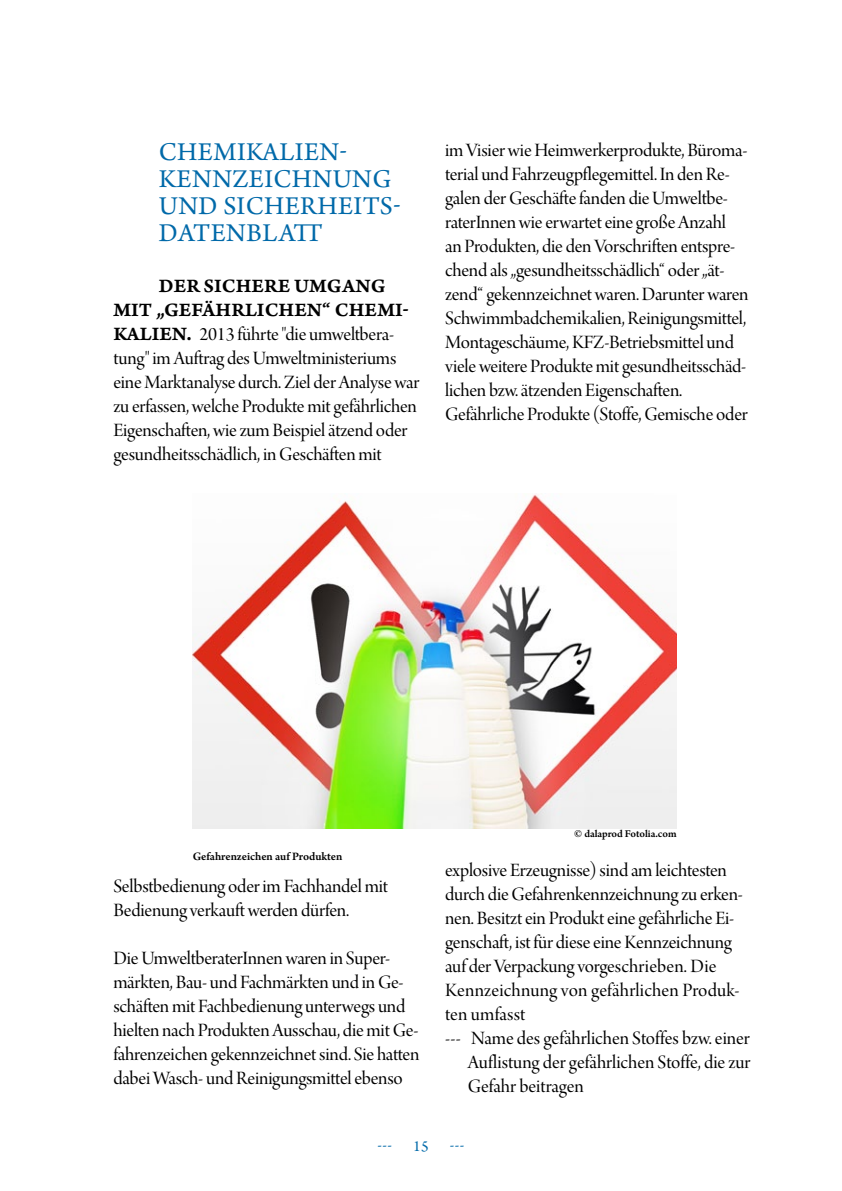
<style>
.page{position:relative;width:842px;height:1191px;background:#fff}
.page>*{position:absolute;margin:0;border:0;box-sizing:border-box;transform-origin:0 0}
.t1{font:27px/27px "Arno Pro";letter-spacing:.015em;color:#0069a9}
.t2{font:20px/24px "Arno Pro Display";letter-spacing:-.01em;color:#000}
.t3{font:20px/24px "Arno Pro Smbd Caption";color:#000}
.t4{font:20px "Arno Pro Display";letter-spacing:.01em;color:#000}
.t5{font:16px "Arno Pro";color:#0069a9}
.t6{font:600 12px "Arno Pro";color:#000}
.t7{font:600 11px "Arno Pro";letter-spacing:-.005em;color:#000}
.s1{font-family:"Arno Pro Smbd Caption"}
</style>
<div class="page">
<img style="left:193px;top:494px;width:484px;height:334px">
<h1 class="t1" style="left:159px;top:140px;width:243px">CHEMIKALIEN-<br>KENNZEICHNUNG<br>UND SICHERHEITS-<br>DATENBLATT</h1>
<p class="t3" style="left:113px;top:275px;width:274px;text-indent:45px">DER SICHERE UMGANG<br>MIT „GEFÄHRLICHEN“ CHE</p>
<p class="t3" style="left:377px;top:299px;width:33px">MI-</p>
<p class="t2" style="left:113px;top:323px;width:308px"><span class="s1">KALIEN.</span> 2013 führte "die umweltbera&shy;tung" im Auftrag des Umweltministeriums eine Marktanalyse durch. Ziel der Analyse war zu erfassen, welche Produkte mit gefährlichen Eigenschaften, wie zum Beispiel ätzend oder gesundheitsschädlich, in Geschäften mit</p>
<p class="t2" style="left:445px;top:139px;width:305px">im Visier wie Heimwerkerprodukte, Büroma&shy;terial und Fahrzeugpflegemittel. In den Re&shy;galen der Geschäfte fanden die Umweltbe&shy;raterInnen wie erwartet eine große Anzahl<br>an Produkten, die den Vorschriften entspre&shy;chend als „gesundheitsschädlich“ oder „ät&shy;zend“ gekennzeichnet waren. Darunter waren Schwimmbadchemikalien, Reinigungsmittel, Montageschäume, KFZ-Betriebsmittel und viele weitere Produkte mit gesundheitsschäd&shy;lichen bzw. ätzenden Eigenschaften.<br>Gefährliche Produkte (Stoffe, Gemische oder</p>
<p class="t6" style="left:193px;top:849px;width:151px">Gefahrenzeichen auf Produkten</p>
<p class="t2" style="left:113px;top:875px;width:276px">Selbstbedienung oder im Fachhandel mit<br>Bedienung verkauft werden dürfen.</p>
<p class="t2" style="left:113px;top:947px;width:307px">Die UmweltberaterInnen waren in Super&shy;märkten, Bau- und Fachmärkten und in Ge&shy;schäften mit Fachbedienung unterwegs und hielten nach Produkten Ausschau, die mit Ge&shy;fahrenzeichen gekennzeichnet sind. Sie hatten dabei Wasch- und Reinigungsmittel ebenso</p>
<p class="t7" style="left:574px;top:827px;width:104px">© dalaprod Fotolia.com</p>
<p class="t2" style="left:445px;top:859px;width:283px">explosive Erzeugnisse) sind am leichtesten</p>
<p class="t2" style="left:445px;top:883px;width:299px">durch die Gefahrenkennzeichnung zu erken-</p>
<p class="t2" style="left:445px;top:907px;width:291px">nen. Besitzt ein Produkt eine gefährliche Ei-</p>
<p class="t2" style="left:445px;top:931px;width:288px">genschaft, ist für diese eine Kennzeichnung</p>
<p class="t2" style="left:445px;top:955px;width:273px">auf der Verpackung vorgeschrieben. Die</p>
<p class="t4" style="left:445px;top:979px;width:296px">Kennzeichnung von gefährlichen Produk-</p>
<p class="t2" style="left:445px;top:1003px;width:82px">ten umfasst</p>
<p class="t2" style="left:445px;top:1027px;width:306px">--- Name des gefährlichen Stoffes bzw. einer</p>
<p class="t2" style="left:468px;top:1051px;width:284px">Auflistung der gefährlichen Stoffe, die zur</p>
<p class="t2" style="left:468px;top:1075px;width:118px">Gefahr beitragen</p>
<p class="t5" style="left:378px;top:1137px;width:16px">---</p>
<p class="t5" style="left:413px;top:1137px;width:17px">15</p>
<p class="t5" style="left:450px;top:1137px;width:16px">---</p>
</div>
